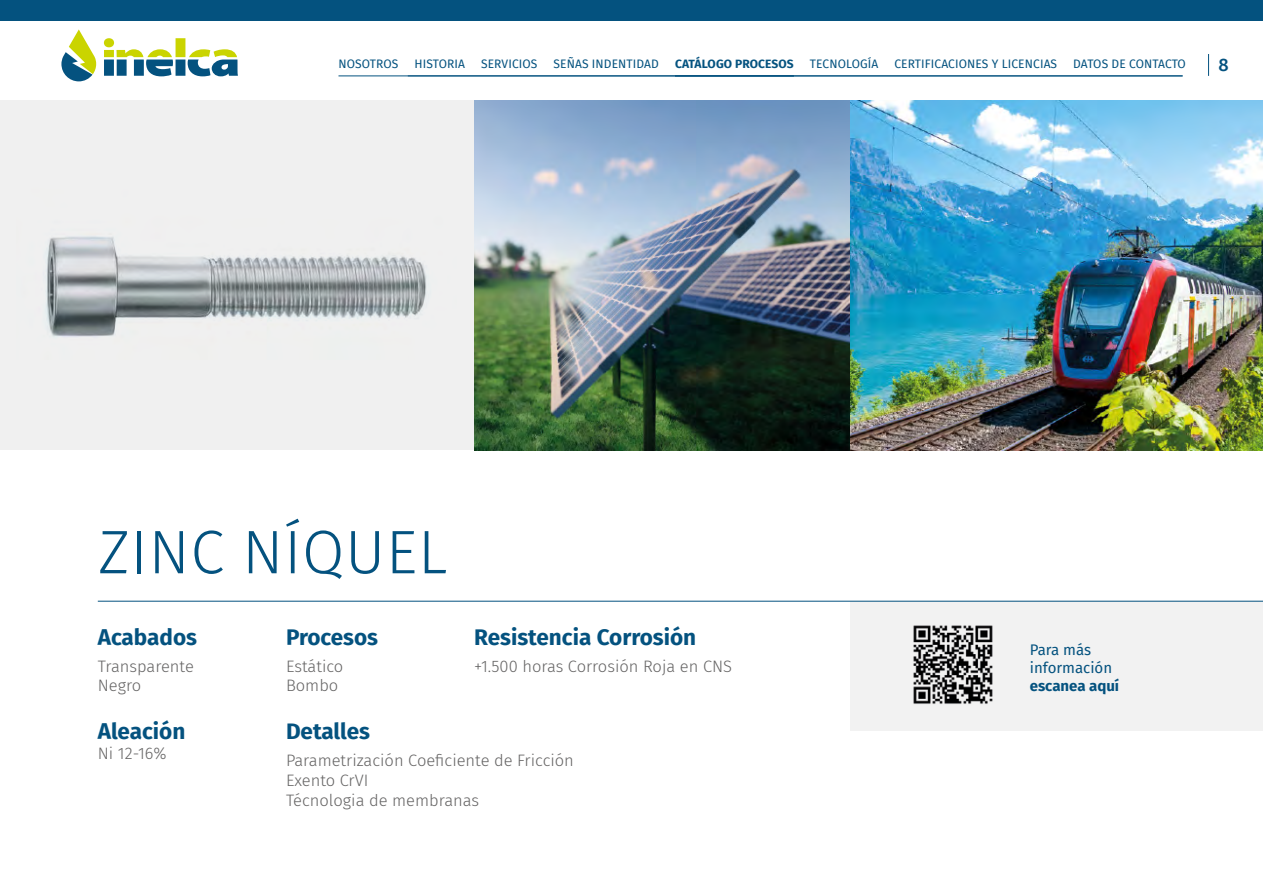
<style>
.page{position:relative;width:1263px;height:893px;background:#fff}
.page>*{position:absolute;margin:0;border:0;box-sizing:border-box;transform-origin:0 0}
.t1{font:300 61.5px "Fira Sans";letter-spacing:.01em;color:#04527f}
.t2{font:700 22.5px "Fira Sans";color:#04527f}
.t3{font:500 18px "Fira Sans";color:#04527f}
.t4{font:300 16.5px/19.8px "Fira Sans";color:#646363}
.t5{font:15px/18px "Fira Sans";color:#04527f}
.t6{font:700 15px "Fira Sans";color:#04527f}
.t7{font:12px "Fira Sans";letter-spacing:.01em;color:#04527f}
.t8{font:700 12px "Fira Sans";letter-spacing:.01em;color:#04527f}
</style>
<div class="page">
<svg style="left:104px;top:38px;width:134px;height:38px"></svg>
<svg style="left:61px;top:29px;width:35px;height:52px"></svg>
<div style="left:0;top:0;width:1263px;height:21px;background:#04527f"></div>
<svg style="left:1208px;top:54px;width:1px;height:22px"></svg>
<hr style="left:338px;top:76px;width:844px;height:1px;background:#04527f">
<div style="left:850px;top:602px;width:413px;height:129px;background:#f2f2f2"></div>
<hr style="left:675px;top:75px;width:119px;height:2px;background:#04527f">
<div style="left:0;top:101px;width:474px;height:349px;background:#f0f0f0"></div>
<hr style="left:98px;top:601px;width:1165px;height:1px;background:#04527f">
<img style="left:474px;top:101px;width:789px;height:350px">
<img style="left:46px;top:236px;width:381px;height:101px">
<img style="left:913px;top:625px;width:80px;height:79px">
<p class="t7" style="left:338px;top:55px;width:61px">NOSOTROS</p>
<p class="t7" style="left:414px;top:55px;width:52px">HISTORIA</p>
<p class="t7" style="left:481px;top:55px;width:58px">SERVICIOS</p>
<p class="t7" style="left:553px;top:55px;width:107px">SEÑAS INDENTIDAD</p>
<p class="t8" style="left:675px;top:54px;width:120px">CATÁLOGO PROCESOS</p>
<p class="t7" style="left:810px;top:55px;width:70px">TECNOLOGÍA</p>
<p class="t7" style="left:894px;top:55px;width:164px">CERTIFICACIONES Y LICENCIAS</p>
<p class="t7" style="left:1073px;top:55px;width:114px">DATOS DE CONTACTO</p>
<p class="t3" style="left:1218px;top:50px;width:12px">8</p>
<p class="t1" style="left:98px;top:508px;width:351px">ZINC NÍQUEL</p>
<p class="t2" style="left:98px;top:618px;width:101px">Acabados</p>
<p class="t4" style="left:98px;top:656px;width:98px">Transparente</p>
<p class="t4" style="left:98px;top:676px;width:45px">Negro</p>
<p class="t2" style="left:98px;top:713px;width:89px">Aleación</p>
<p class="t4" style="left:98px;top:743px;width:70px">Ni 12-16%</p>
<p class="t2" style="left:286px;top:618px;width:94px">Procesos</p>
<p class="t4" style="left:286px;top:656px;width:59px">Estático</p>
<p class="t4" style="left:286px;top:676px;width:54px">Bombo</p>
<p class="t2" style="left:474px;top:618px;width:223px">Resistencia Corrosión</p>
<p class="t4" style="left:474px;top:656px;width:259px">+1.500 horas Corrosión Roja en CNS</p>
<p class="t2" style="left:286px;top:712px;width:86px">Detalles</p>
<p class="t4" style="left:286px;top:750px;width:289px">Parametrización Coeficiente de Fricción<br>Exento CrVI</p>
<p class="t4" style="left:286px;top:790px;width:195px">Técnologia de membranas</p>
<p class="t5" style="left:1030px;top:640px;width:84px">Para más información</p>
<p class="t6" style="left:1030px;top:673px;width:91px">escanea aquí</p>
</div>
